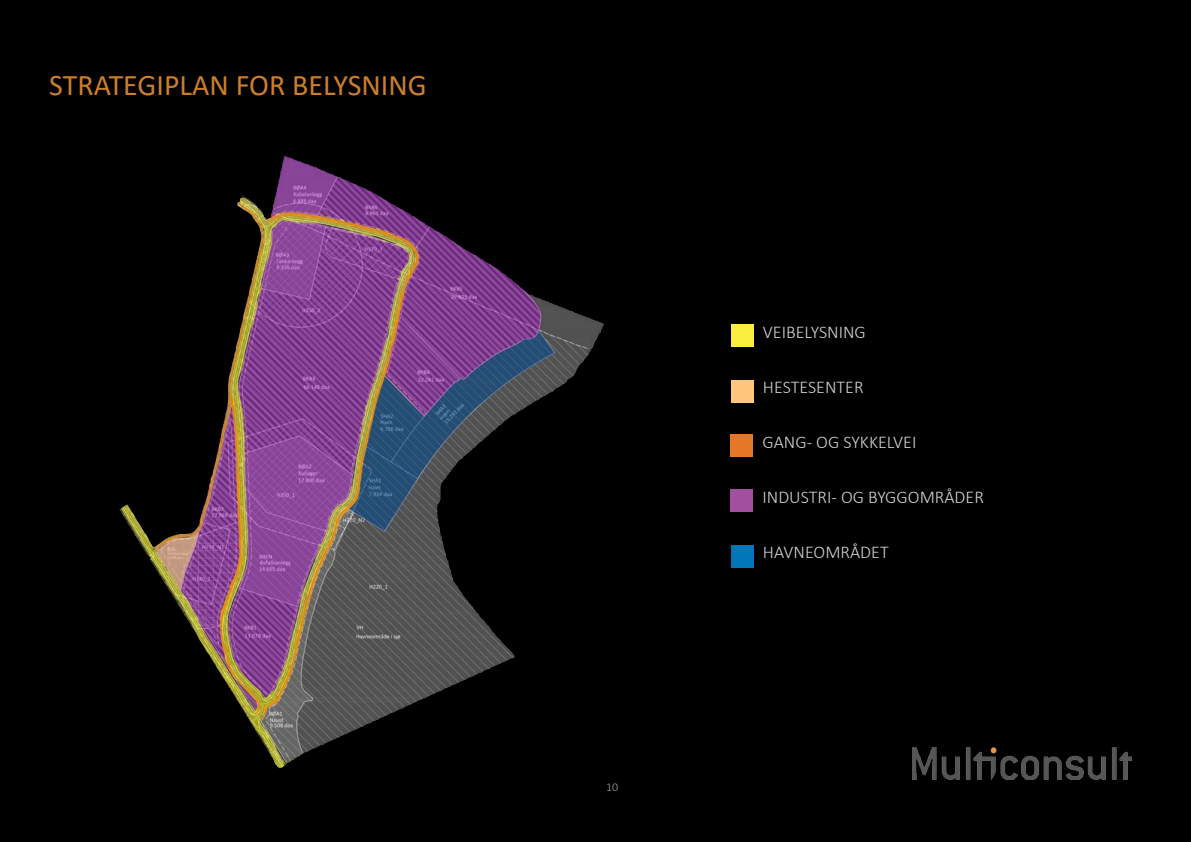
<style>
.page{position:relative;width:1191px;height:842px;background:#000}
.page>*{position:absolute;margin:0;border:0;box-sizing:border-box;transform-origin:0 0}
.t1{font:30px "Calibri";color:#cd7e2b}
.t2{font:300 18px "Calibri";color:#d1d3d4}
.t3{font:300 12px "Calibri";color:#a9a3a1}
</style>
<div class="page">
<img style="left:119px;top:156px;width:485px;height:613px">
<div style="left:731px;top:545px;width:23px;height:22px;background:#0077b6"></div>
<div style="left:731px;top:324px;width:23px;height:23px;background:#f9ed3d"></div>
<div style="left:730px;top:490px;width:23px;height:22px;background:#a1509f"></div>
<div style="left:730px;top:434px;width:23px;height:23px;background:#e57727"></div>
<div style="left:731px;top:380px;width:23px;height:23px;background:#fec77c"></div>
<img style="left:912px;top:747px;width:219px;height:32px">
<h1 class="t1" style="left:49px;top:64px;width:379px">STRATEGIPLAN FOR BELYSNING</h1>
<p class="t3" style="left:606px;top:779px;width:14px">10</p>
<p class="t2" style="left:763px;top:321px;width:104px">VEIBELYSNING</p>
<p class="t2" style="left:763px;top:376px;width:102px">HESTESENTER</p>
<p class="t2" style="left:762px;top:431px;width:155px">GANG- OG SYKKELVEI</p>
<p class="t2" style="left:762px;top:486px;width:223px">INDUSTRI- OG BYGGOMRÅDER</p>
<p class="t2" style="left:763px;top:541px;width:127px">HAVNEOMRÅDET</p>
</div>
